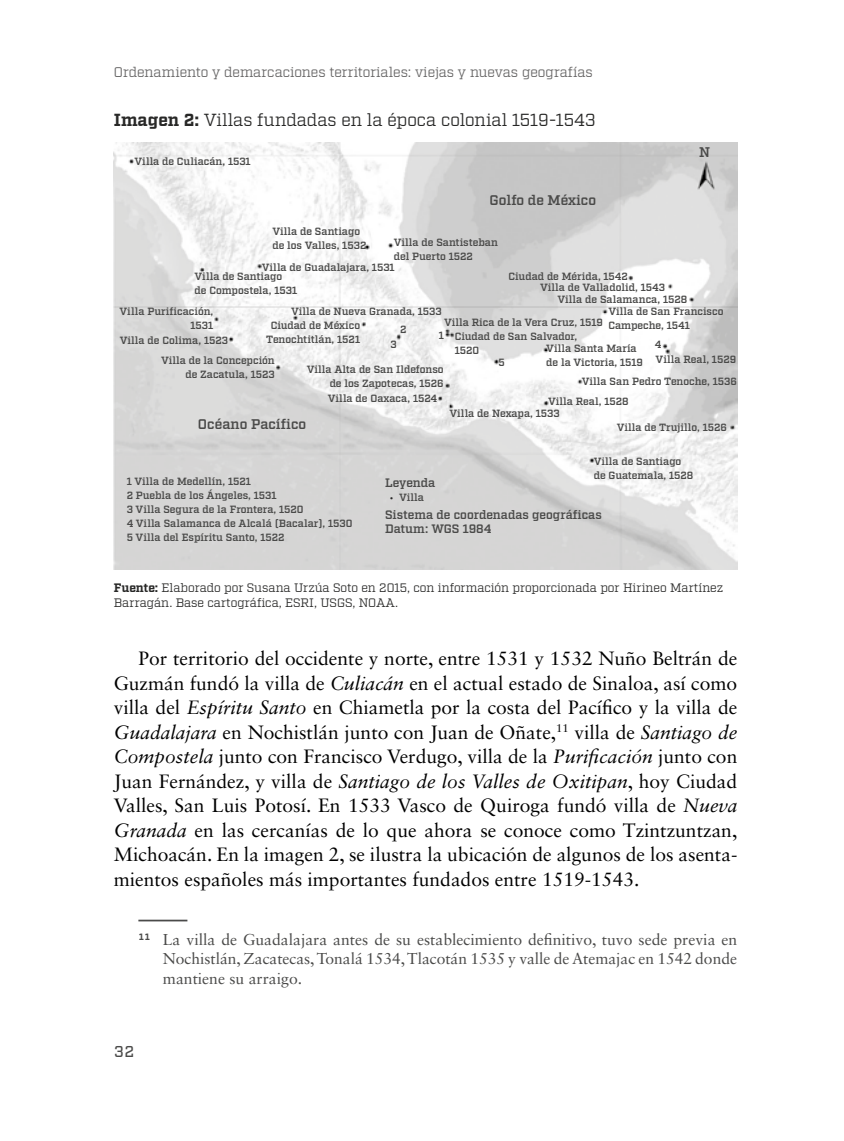
<style>
.page{position:relative;width:844px;height:1141px;background:#fff}
.page>*{position:absolute;margin:0;border:0;box-sizing:border-box;transform-origin:0 0}
.t1{font:19.25px/24.5px "Sabon LT Std";color:#000;text-align:justify}
.t2{font:17.5px "Factoria";letter-spacing:-.01em;color:#282827}
.t3{font:15.75px/19.2px "Sabon LT Std";color:#4a4a49;text-align:justify}
.t4{font:500 15.75px "Factoria";color:#4a4a49}
.t5{font:14px "Factoria";letter-spacing:-.01em;color:#646363}
.t6{font:600 14px "Factoria";letter-spacing:-.005em;color:#4a4a49}
.t7{font:12.25px/15.8px "Factoria";letter-spacing:-.01em;color:#282827}
.t8{font:600 12.25px/14px "Factoria";letter-spacing:-.01em;color:#4a4a49}
.t9{font:600 10.5px/14px "Factoria";letter-spacing:-.01em;color:#4a4a49}
.s1{font-weight:700}
.s2{font-family:"Myriad Pro";font-weight:400;color:#282827}
.s3{font-style:italic}
</style>
<div class="page">
<hr style="left:138px;top:920px;width:49px;height:1px;background:#4a4a49">
<img style="left:114px;top:143px;width:623px;height:427px">
<p class="t5" style="left:114px;top:64px;width:480px">Ordenamiento y demarcaciones territoriales: viejas y nuevas geografías</p>
<p class="t2" style="left:114px;top:110px;width:483px"><span class="s1">Imagen 2:</span> Villas fundadas en la época colonial 1519-1543</p>
<p class="t9" style="left:134px;top:155px;width:118px">villa de Culiacán, 1531</p>
<p class="t6" style="left:489px;top:192px;width:108px">Golfo de México</p>
<p class="t6" style="left:699px;top:144px;width:13px">N</p>
<p class="t9" style="left:272px;top:225px;width:95px">villa de Santiago de los valles, 1532</p>
<p class="t9" style="left:262px;top:261px;width:134px">villa de Guadalajara, 1531</p>
<p class="t9" style="left:270px;top:305px;width:173px;line-height:13.5px;text-indent:20px">villa de Nueva Granada, 1533<br>Ciudad de México</p>
<p class="t9" style="left:444px;top:316px;width:160px">villa Rica de la vera Cruz, 1519</p>
<p class="t9" style="left:266px;top:332px;width:95px">Tenochtitlán, 1521</p>
<p class="t9" style="left:393px;top:235px;width:106px">villa de Santisteban del Puerto 1522</p>
<p class="t9" style="left:194px;top:270px;width:104px">villa de Santiago<br>de Compostela, 1531</p>
<p class="t9" style="left:508px;top:270px;width:121px">Ciudad de Mérida, 1542</p>
<p class="t9" style="left:557px;top:281px;width:131px;line-height:12.2px;text-indent:-17px">villa de valladolid, 1543 villa de Salamanca, 1528</p>
<p class="t9" style="left:454px;top:329px;width:124px">Ciudad de San Salvador,<br>1520</p>
<p class="t9" style="left:120px;top:305px;width:95px">villa Purificación,</p>
<p class="t9" style="left:190px;top:319px;width:24px">1531</p>
<p class="t9" style="left:120px;top:333px;width:110px">villa de Colima, 1523</p>
<p class="t9" style="left:161px;top:354px;width:115px;text-align:right">villa de la Concepción de Zacatula, 1523</p>
<p class="t9" style="left:608px;top:305px;width:117px">villa de San Francisco<br>Campeche, 1541</p>
<p class="t9" style="left:400px;top:323px;width:8px">2</p>
<p class="t9" style="left:438px;top:328px;width:7px">1</p>
<p class="t9" style="left:390px;top:337px;width:8px">3</p>
<p class="t9" style="left:654px;top:338px;width:8px">4</p>
<p class="t9" style="left:498px;top:356px;width:8px">5</p>
<p class="t9" style="left:546px;top:342px;width:98px">villa Santa María de la victoria, 1519</p>
<p class="t9" style="left:581px;top:349px;width:156px;line-height:21.9px;text-align:right">villa Real, 1529<br>villa San Pedro Tenoche, 1536</p>
<p class="t9" style="left:307px;top:363px;width:138px;text-align:right">villa Alta de San ildefonso de los Zapotecas, 1526</p>
<p class="t9" style="left:328px;top:392px;width:111px">villa de Oaxaca, 1524</p>
<p class="t9" style="left:449px;top:396px;width:181px;line-height:11.9px;text-indent:99px">villa Real, 1528 villa de Nexapa, 1533</p>
<p class="t9" style="left:593px;top:455px;width:101px">villa de Santiago de Guatemala, 1528</p>
<p class="t6" style="left:198px;top:416px;width:110px">Océano Pacífico</p>
<p class="t9" style="left:616px;top:421px;width:112px">villa de Trujillo, 1526</p>
<p class="t9" style="left:127px;top:475px;width:227px">1 villa de Medellín, 1521<br>2 Puebla de los Ángeles, 1531<br>3 villa Segura de la Frontera, 1520<br>4 villa Salamanca de Alcalá (Bacalar), 1530<br>5 villa del Espíritu Santo, 1522</p>
<p class="t8" style="left:385px;top:477px;width:52px">Leyenda</p>
<p class="t9" style="left:390px;top:491px;width:35px"><span class="s2">•</span> villa</p>
<p class="t8" style="left:385px;top:508px;width:218px">Sistema de coordenadas geográficas<br>Datum: WGS 1984</p>
<p class="t7" style="left:114px;top:580px;width:610px"><span class="s1">Fuente:</span> Elaborado por Susana Urzúa Soto en 2015, con información proporcionada por Hirineo Martínez<br>Barragán. Base cartográfica, ESRI, USGS, NOAA.</p>
<p class="t1" style="left:114px;top:646px;width:625px;text-indent:25px">Por territorio del occidente y norte, entre 1531 y 1532 Nuño Beltrán de Guzmán fundó la villa de <span class="s3">Culiacán</span> en el actual estado de Sinaloa, así como villa del <span class="s3">Espíritu Santo</span> en Chiametla por la costa del Pacífico y la villa de <span class="s3">Guadalajara</span> en Nochistlán junto con Juan de Oñate,<sup>11</sup> villa de <span class="s3">Santiago de Compostela</span> junto con Francisco Verdugo, villa de la <span class="s3">Purificación</span> junto con Juan Fernández, y villa de <span class="s3">Santiago de los Valles de Oxitipan</span>, hoy Ciudad Valles, San Luis Potosí. En 1533 Vasco de Quiroga fundó villa de <span class="s3">Nueva Granada</span> en las cercanías de lo que ahora se conoce como Tzintzuntzan, Michoacán. En la imagen 2, se ilustra la ubicación de algunos de los asenta&shy;mientos españoles más importantes fundados entre 1519-1543.</p>
<p class="t3" style="left:163px;top:930px;width:576px;text-indent:-24px"><sup>11</sup> La villa de Guadalajara antes de su establecimiento definitivo, tuvo sede previa en Nochistlán, Zacatecas, Tonalá 1534, Tlacotán 1535 y valle de Atemajac en 1542 donde mantiene su arraigo.</p>
<p class="t4" style="left:114px;top:1042px;width:22px">32</p>
</div>
